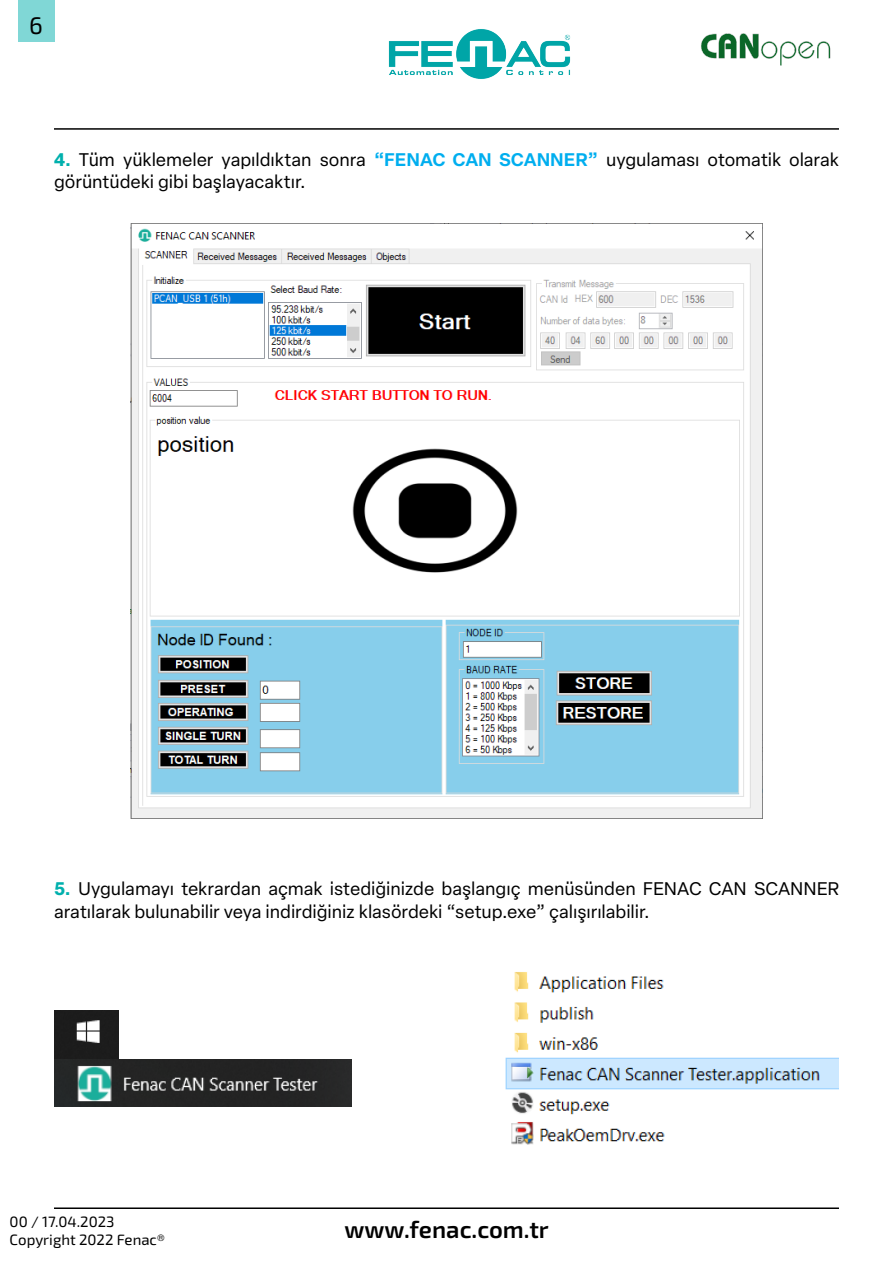
<style>
.page{position:relative;width:893px;height:1263px;background:#fff}
.page>*{position:absolute;margin:0;border:0;box-sizing:border-box;transform-origin:0 0}
.t1{font:600 24px "Exo 2";color:#000}
.t2{font:24px "Exo 2";color:#000}
.Body_Text{font:18px/22.5px "Elza Text";letter-spacing:-.005em;color:#000}
.t3{font:15px/18px "Exo 2";color:#000}
.s1{font-weight:700;color:#00b0ad}
.s2{font-weight:600;color:#00aeef}
</style>
<div class="page">
<img style="left:388px;top:29px;width:183px;height:50px">
<hr style="left:54px;top:128px;width:785px;height:2px;background:#000">
<hr style="left:54px;top:1207px;width:785px;height:2px;background:#000">
<div style="left:18px;top:0;width:36px;height:42px;background:#80d7d6"></div>
<img style="left:701px;top:33px;width:130px;height:33px">
<img style="left:130px;top:223px;width:633px;height:595px">
<img style="left:54px;top:1010px;width:64px;height:50px">
<img style="left:54px;top:1060px;width:297px;height:46px">
<img style="left:505px;top:972px;width:334px;height:173px">
<h1 class="t2" style="left:29px;top:11px;width:15px">6</h1>
<p class="Body_Text" style="left:54px;top:147px;width:786px"><span class="s1">4.</span> Tüm yüklemeler yapıldıktan sonra <span class="s2">“FENAC CAN SCANNER”</span> uygulaması otomatik olarak görüntüdeki gibi başlayacaktır.</p>
<p class="Body_Text" style="left:54px;top:877px;width:786px"><span class="s1">5.</span> Uygulamayı tekrardan açmak istediğinizde başlangıç menüsünden FENAC CAN SCANNER aratılarak bulunabilir veya indirdiğiniz klasördeki “setup.exe” çalışırılabilir.</p>
<p class="t3" style="left:10px;top:1213px;width:157px">00 / 17.04.2023<br>Copyright 2022 Fenac®</p>
<h1 class="t1" style="left:345px;top:1215px;width:206px">www.fenac.com.tr</h1>
</div>
